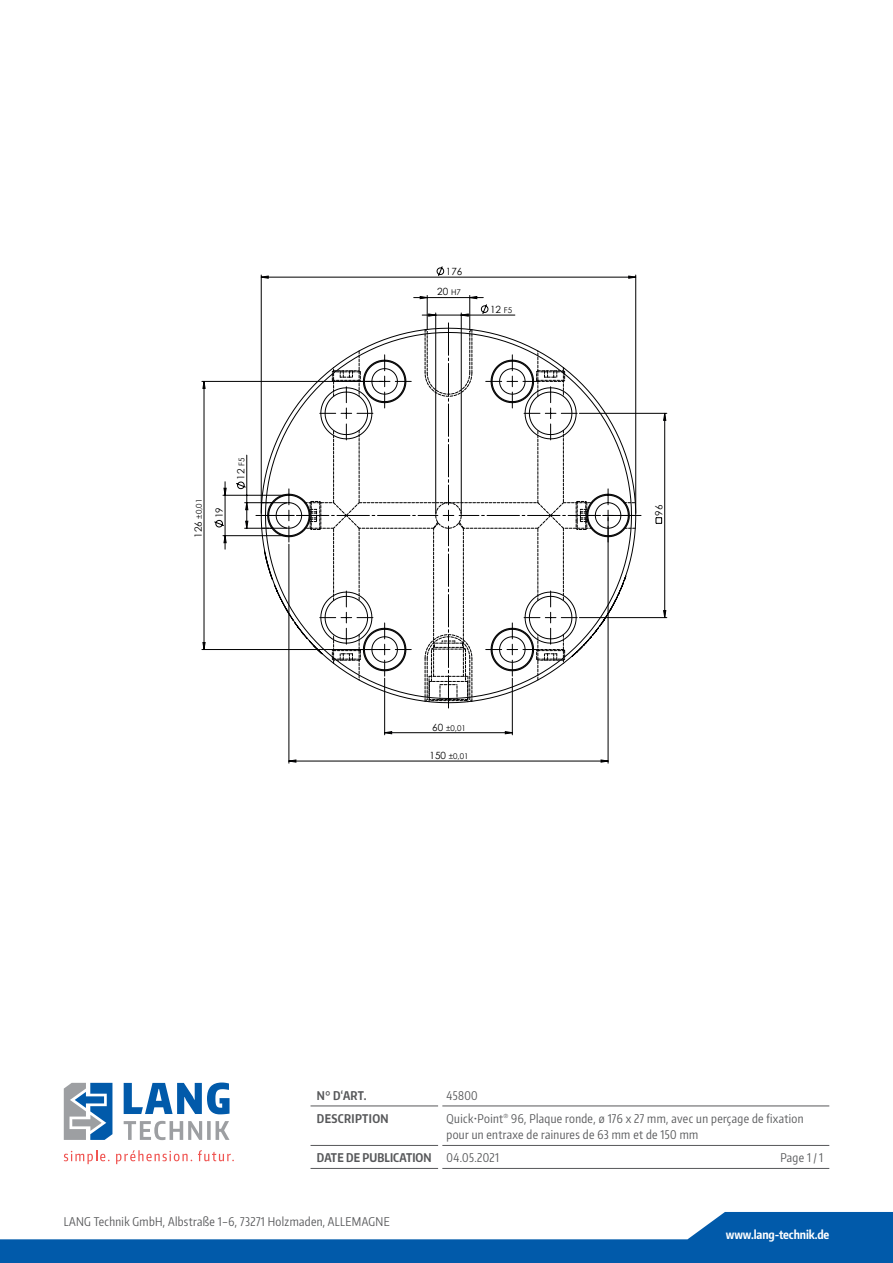
<style>
.page{position:relative;width:893px;height:1263px;background:#fff}
.page>*{position:absolute;margin:0;border:0;box-sizing:border-box;transform-origin:0 0}
.t1{font:12px/16.5px "Encode Sans Compressed";letter-spacing:.03em;color:#57585a}
.t2{font:700 12px "Encode Sans Compressed";letter-spacing:.01em;color:#57585a}
.t3{font:700 12px "Encode Sans Compressed";letter-spacing:-.01em;color:#fff}
.t4{font:700 12px "Encode Sans Compressed";letter-spacing:.03em;color:#57585a}
.t5{font:9.9px "Century Gothic";color:#000001}
.t6{font:7.95px "Century Gothic";color:#000001}
.s1{font-size:9.9px}
.s2{font-size:7.95px}
.s3{font-weight:400}
</style>
<div class="page">
<svg style="left:0;top:1212px;width:893px;height:51px;fill:#015aaa"></svg>
<svg style="left:124px;top:1082px;width:106px;height:32px"></svg>
<svg style="left:124px;top:1121px;width:106px;height:19px"></svg>
<svg style="left:64px;top:1083px;width:48px;height:57px"></svg>
<svg style="left:64px;top:1150px;width:46px;height:14px"></svg>
<svg style="left:116px;top:1150px;width:76px;height:14px"></svg>
<svg style="left:198px;top:1150px;width:36px;height:11px"></svg>
<hr style="left:311px;top:1106px;width:127px;height:1px;background:#57585a">
<hr style="left:442px;top:1106px;width:387px;height:1px;background:#57585a">
<hr style="left:311px;top:1145px;width:127px;height:1px;background:#57585a">
<hr style="left:442px;top:1145px;width:387px;height:1px;background:#57585a">
<hr style="left:311px;top:1168px;width:127px;height:1px;background:#57585a">
<hr style="left:442px;top:1168px;width:387px;height:1px;background:#57585a">
<svg style="left:437px;top:266px;width:7px;height:10px"></svg>
<hr style="left:261px;top:275px;width:1px;height:238px;background:#000001">
<hr style="left:635px;top:275px;width:1px;height:238px;background:#000001">
<hr style="left:289px;top:544px;width:1px;height:219px;background:#000001">
<hr style="left:608px;top:518px;width:1px;height:245px;background:#000001">
<hr style="left:202px;top:381px;width:180px;height:1px;background:#000001">
<hr style="left:202px;top:649px;width:180px;height:1px;background:#000001">
<hr style="left:579px;top:413px;width:88px;height:1px;background:#000001">
<hr style="left:579px;top:617px;width:88px;height:1px;background:#000001">
<svg style="left:261px;top:276px;width:375px;height:486px"></svg>
<svg style="left:203px;top:381px;width:463px;height:268px"></svg>
<svg style="left:414px;top:296px;width:74px;height:20px"></svg>
<svg style="left:256px;top:323px;width:385px;height:385px"></svg>
<p class="t5" style="left:446px;top:264px;width:18px">176</p>
<p class="t6" style="left:193px;top:538px;width:41px;rotate:-90deg"><span class="s1">126</span> ±0,01</p>
<p class="t5" style="left:212px;top:518px;width:13px;rotate:-90deg">19</p>
<p class="t5" style="left:234px;top:480px;width:24px;rotate:-90deg">12 <span class="s2">F5</span></p>
<p class="t5" style="left:437px;top:285px;width:25px">20 <span class="s2">H7</span></p>
<p class="t5" style="left:490px;top:302px;width:24px">12 <span class="s2">F5</span></p>
<p class="t6" style="left:432px;top:722px;width:35px"><span class="s1">60</span> ±0,01</p>
<p class="t6" style="left:430px;top:750px;width:41px"><span class="s1">150</span> ±0,01</p>
<p class="t5" style="left:652px;top:516px;width:13px;rotate:-90deg">96</p>
<p class="t2" style="left:317px;top:1087px;width:51px">N° D‘ART.</p>
<p class="t1" style="left:447px;top:1086px;width:33px">45800</p>
<p class="t4" style="left:317px;top:1110px;width:73px">DESCRIPTION</p>
<p class="t1" style="left:447px;top:1109px;width:358px">Quick•Point<sup>®</sup> 96, Plaque ronde, ø 176 x 27 mm, avec un perçage de fixation pour un entraxe de rainures de 63 mm et de 150 mm</p>
<p class="t2" style="left:317px;top:1150px;width:184px">DATE DE PUBLICATION <span class="s3">04.05.2021</span></p>
<p class="t1" style="left:780px;top:1149px;width:44px">Page 1 / 1</p>
<p class="t1" style="left:64px;top:1212px;width:328px">LANG Technik GmbH, Albstraße 1–6, 73271 Holzmaden, ALLEMAGNE</p>
<p class="t3" style="left:726px;top:1227px;width:105px">www.lang-technik.de</p>
</div>
